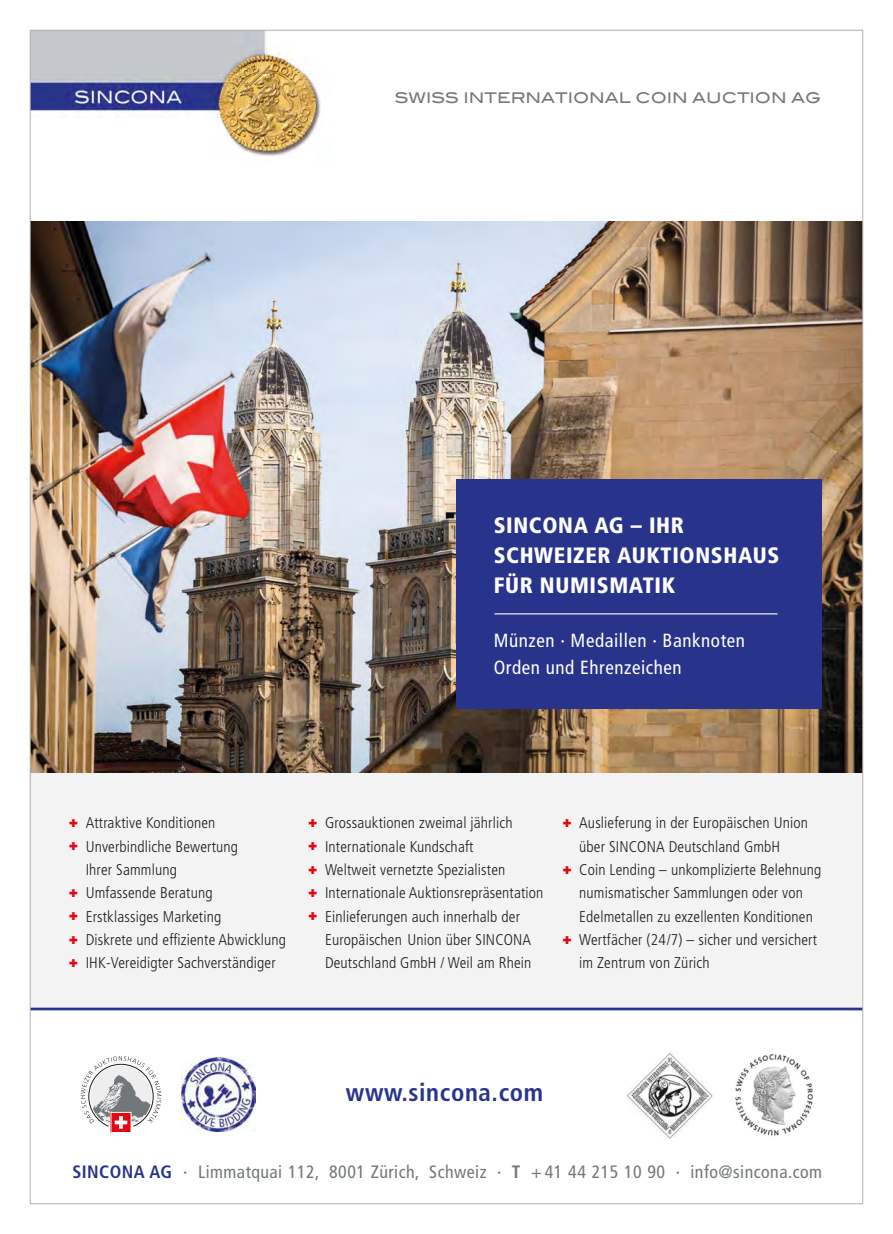
<style>
.page{position:relative;width:893px;height:1234px;background:#fff}
.page>*{position:absolute;margin:0;border:0;box-sizing:border-box;transform-origin:0 0}
.t1{font:700 condensed 24.9px "Frutiger LT Std";letter-spacing:.025em;color:#28348b}
.t2{font:900 condensed 22.2px/30.2px "Frutiger LT Std";letter-spacing:.03em;color:#fff}
.t3{font:condensed 19.05px/27px "Frutiger LT Std";letter-spacing:.03em;color:#fff}
.t4{font:condensed 17.85px "Frutiger LT Std";letter-spacing:.025em;color:#72787a}
.t5{font:300 condensed 15.6px/23.2px "Frutiger LT Std";letter-spacing:.01em;color:#1d1d1b}
.t6{font:14.7px "Blair Md ITCTT Medium+T42";color:#72787a}
.s1{font-weight:900;font-stretch:normal;color:#e30613}
.s2{font-weight:700;color:#28348b}
.s3{font-weight:700}
</style>
<div class="page">
<img style="left:32px;top:221px;width:829px;height:552px">
<img style="left:32px;top:32px;width:289px;height:124px">
<img style="left:626px;top:1053px;width:87px;height:86px">
<img style="left:735px;top:1054px;width:79px;height:82px">
<div style="left:30px;top:773px;width:833px;height:234px;background:#f3f3f3"></div>
<hr style="left:30px;top:1007px;width:833px;height:3px;background:#28348b">
<div style="left:456px;top:479px;width:365px;height:229px;background:#28348b"></div>
<hr style="left:494px;top:613px;width:284px;height:1px;background:#fff">
<div style="left:111px;top:1112px;width:20px;height:20px;background:#e30613"></div>
<svg style="left:81px;top:1056px;width:80px;height:72px"></svg>
<img style="left:181px;top:1057px;width:74px;height:74px">
<p class="t6" style="left:395px;top:92px;width:428px">SWISS INTERNATIONAL COIN AUCTION AG</p>
<h2 class="t2" style="left:494px;top:512px;width:287px">SINCONA AG – IHR<br>SCHWEIZER AUKTIONSHAUS<br>FÜR NUMISMATIK</h2>
<p class="t3" style="left:494px;top:628px;width:253px">Münzen · Medaillen · Banknoten<br>Orden und Ehrenzeichen</p>
<p class="t5" style="left:69px;top:811px;width:148px"><span class="s1">+</span> Attraktive Konditionen</p>
<p class="t5" style="left:69px;top:835px;width:171px"><span class="s1">+</span> Unverbindliche Bewertung</p>
<p class="t5" style="left:86px;top:858px;width:93px">Ihrer Sammlung</p>
<p class="t5" style="left:69px;top:881px;width:145px"><span class="s1">+</span> Umfassende Beratung</p>
<p class="t5" style="left:69px;top:905px;width:154px"><span class="s1">+</span> Erstklassiges Marketing</p>
<p class="t5" style="left:69px;top:928px;width:219px"><span class="s1">+</span> Diskrete und effiziente Abwicklung</p>
<p class="t5" style="left:69px;top:951px;width:208px"><span class="s1">+</span> IHK-Vereidigter Sachverständiger</p>
<p class="t5" style="left:308px;top:811px;width:237px"><span class="s1">+</span> Grossauktionen zweimal jährlich<br><span class="s1">+</span> Internationale Kundschaft<br><span class="s1">+</span> Weltweit vernetzte Spezialisten<br><span class="s1">+</span> Internationale Auktionsrepräsentation <span class="s1">+</span> Einlieferungen auch innerhalb der</p>
<p class="t5" style="left:325px;top:928px;width:208px">Europäischen Union über SINCONA<br>Deutschland GmbH / Weil am Rhein</p>
<p class="t5" style="left:562px;top:811px;width:247px"><span class="s1">+</span> Auslieferung in der Europäischen Union</p>
<p class="t5" style="left:579px;top:835px;width:203px">über SINCONA Deutschland GmbH</p>
<p class="t5" style="left:562px;top:858px;width:261px"><span class="s1">+</span> Coin Lending – unkomplizierte Belehnung</p>
<p class="t5" style="left:579px;top:881px;width:225px">numismatischer Sammlungen oder von</p>
<p class="t5" style="left:579px;top:905px;width:235px">Edelmetallen zu exzellenten Konditionen</p>
<p class="t5" style="left:562px;top:928px;width:256px"><span class="s1">+</span> Wertfächer (24 /7) – sicher und versichert</p>
<p class="t5" style="left:579px;top:951px;width:132px">im Zentrum von Zürich</p>
<h1 class="t1" style="left:346px;top:1081px;width:199px">www.sincona.com</h1>
<p class="t4" style="left:72px;top:1164px;width:751px"><span class="s2">SINCONA AG</span> · Limmatquai 112, 8001 Zürich, Schweiz · <span class="s3">T</span> + 41 44 215 10 90 · info@sincona.com</p>
</div>
